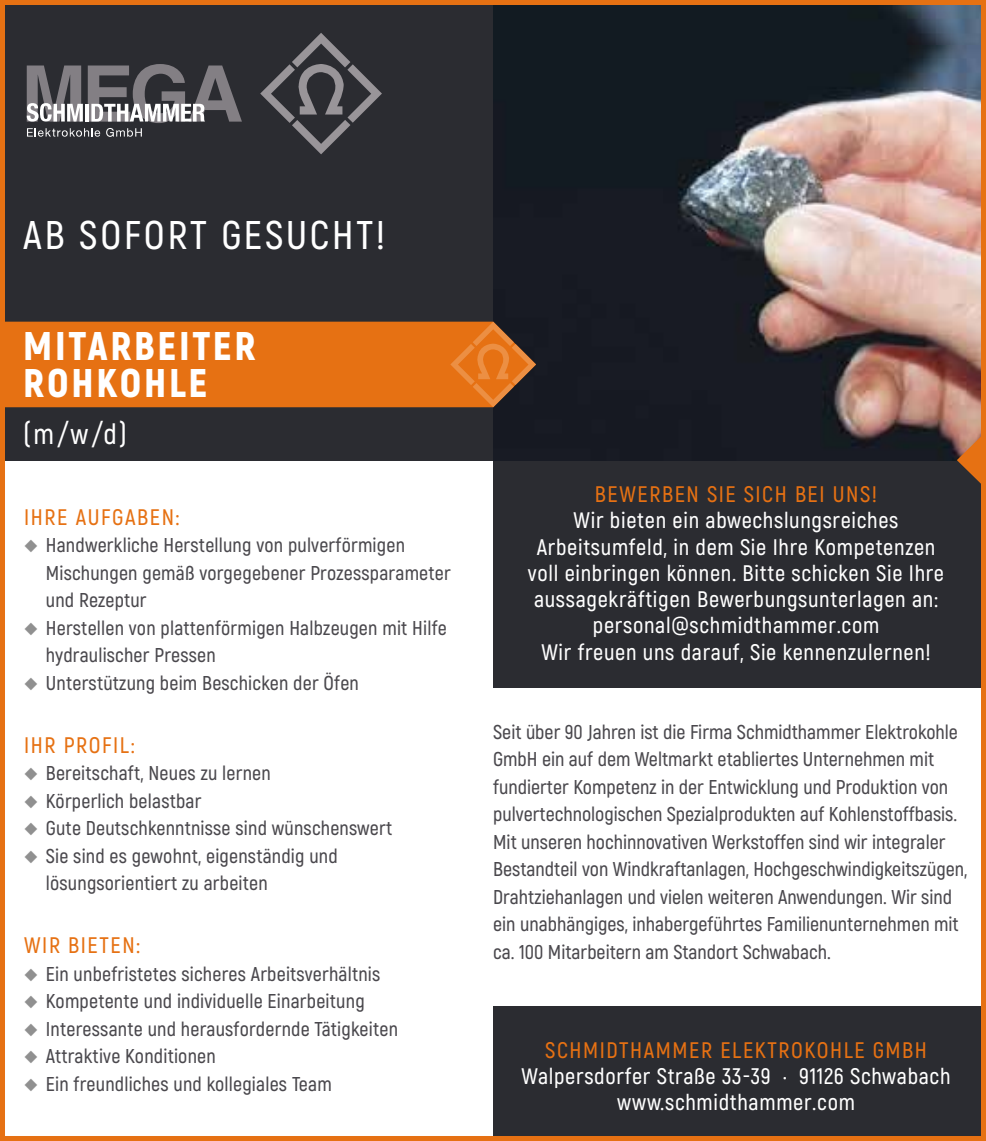
<style>
.page{position:relative;width:986px;height:1141px;background:#fff}
.page>*{position:absolute;margin:0;border:0;box-sizing:border-box;transform-origin:0 0}
.t1{font:900 40px/37.5px "Akrobat";letter-spacing:.07em;color:#fff}
.t2{font:600 40px "Akrobat";letter-spacing:.07em;color:#fff}
.t3{font:600 28.5px "Akrobat";color:#fff}
.t4{font:600 22.5px/26.2px "Akrobat";letter-spacing:.03em;color:#fff;text-align:center}
.t5{font:600 22.5px "Akrobat";letter-spacing:.07em;color:#e67113}
.t6{font:600 20px/27.5px "Akrobat";letter-spacing:.005em;color:#4a484d}
.s1{color:#909090}
</style>
<div class="page">
<img style="left:493px;top:6px;width:486px;height:455px">
<div style="left:0;top:0;width:493px;height:461px;background:#2b2c31"></div>
<div style="left:6px;top:322px;width:444px;height:85px;background:#e67113"></div>
<svg style="left:450px;top:322px;width:86px;height:85px;background:#b46221"></svg>
<svg style="left:260px;top:33px;width:122px;height:121px"></svg>
<svg style="left:27px;top:64px;width:215px;height:73px"></svg>
<div style="left:493px;top:461px;width:492px;height:226px;background:#2b2c31"></div>
<div style="left:493px;top:1006px;width:492px;height:135px;background:#2b2c31"></div>
<svg style="left:956px;top:428px;width:23px;height:54px"></svg>
<div style="left:0;top:0;width:985px;height:1141px;border:5px solid #e67113"></div>
<h1 class="t2" style="left:23px;top:211px;width:363px">AB SOFORT GESUCHT!</h1>
<h1 class="t1" style="left:23px;top:327px;width:234px">MITARBEITER<br>ROHKOHLE</h1>
<h2 class="t3" style="left:23px;top:416px;width:105px">(m/w/d)</h2>
<p class="t5" style="left:24px;top:503px;width:157px">IHRE AUFGABEN:</p>
<p class="t6" style="left:46px;top:531px;width:406px;text-indent:-22px"><span class="s1">◆</span> Handwerkliche Herstellung von pulverförmigen<br>Mischungen gemäß vorgegebener Prozessparameter und Rezeptur</p>
<p class="t6" style="left:46px;top:614px;width:402px;text-indent:-22px"><span class="s1">◆</span> Herstellen von plattenförmigen Halbzeugen mit Hilfe hydraulischer Pressen</p>
<p class="t6" style="left:24px;top:669px;width:336px"><span class="s1">◆</span> Unterstützung beim Beschicken der Öfen</p>
<p class="t5" style="left:24px;top:731px;width:112px">IHR PROFIL:</p>
<p class="t6" style="left:24px;top:759px;width:248px"><span class="s1">◆</span> Bereitschaft, Neues zu lernen</p>
<p class="t6" style="left:24px;top:787px;width:179px"><span class="s1">◆</span> Körperlich belastbar</p>
<p class="t6" style="left:24px;top:814px;width:369px"><span class="s1">◆</span> Gute Deutschkenntnisse sind wünschenswert</p>
<p class="t6" style="left:46px;top:842px;width:293px;text-indent:-22px"><span class="s1">◆</span> Sie sind es gewohnt, eigenständig und lösungsorientiert zu arbeiten</p>
<p class="t5" style="left:24px;top:932px;width:117px">WIR BIETEN:</p>
<p class="t6" style="left:24px;top:960px;width:357px"><span class="s1">◆</span> Ein unbefristetes sicheres Arbeitsverhältnis</p>
<p class="t6" style="left:24px;top:987px;width:342px"><span class="s1">◆</span> Kompetente und individuelle Einarbeitung</p>
<p class="t6" style="left:24px;top:1015px;width:375px"><span class="s1">◆</span> Interessante und herausfordernde Tätigkeiten</p>
<p class="t6" style="left:24px;top:1042px;width:193px"><span class="s1">◆</span> Attraktive Konditionen</p>
<p class="t6" style="left:24px;top:1070px;width:309px"><span class="s1">◆</span> Ein freundliches und kollegiales Team</p>
<p class="t5" style="left:594px;top:480px;width:284px">BEWERBEN SIE SICH BEI UNS!</p>
<p class="t4" style="left:527px;top:507px;width:417px">Wir bieten ein abwechslungsreiches Arbeitsumfeld, in dem Sie Ihre Kompetenzen voll einbringen können. Bitte schicken Sie Ihre aussagekräftigen Bewerbungsunterlagen an: personal@schmidthammer.com<br>Wir freuen uns darauf, Sie kennenzulernen!</p>
<p class="t6" style="left:493px;top:718px;width:475px">Seit über 90 Jahren ist die Firma Schmidthammer Elektrokohle GmbH ein auf dem Weltmarkt etabliertes Unternehmen mit fundierter Kompetenz in der Entwicklung und Produktion von pulvertechnologischen Spezialprodukten auf Kohlenstoffbasis.<br>Mit unseren hochinnovativen Werkstoffen sind wir integraler Bestandteil von Windkraftanlagen, Hochgeschwindigkeitszügen, Drahtziehanlagen und vielen weiteren Anwendungen. Wir sind ein unabhängiges, inhabergeführtes Familienunternehmen mit ca. 100 Mitarbeitern am Standort Schwabach.</p>
<p class="t5" style="left:545px;top:1036px;width:383px">SCHMIDTHAMMER ELEKTROKOHLE GMBH</p>
<p class="t4" style="left:521px;top:1063px;width:430px">Walpersdorfer Straße 33-39 · 91126 Schwabach www.schmidthammer.com</p>
</div>
